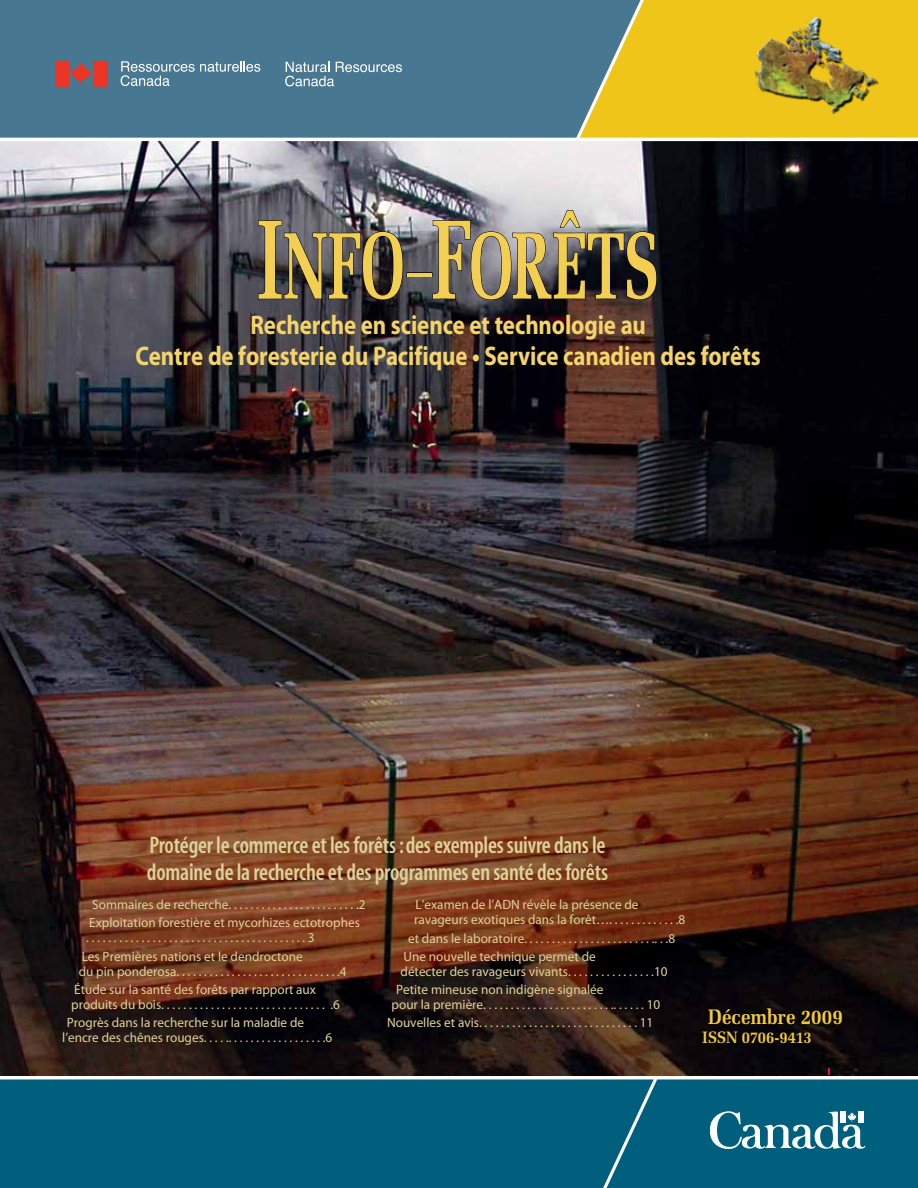
<style>
.page{position:relative;width:918px;height:1188px;background:#fff}
.page>*{position:absolute;margin:0;border:0;box-sizing:border-box;transform-origin:0 0}
.t1{font:700 94.5px "Melior";letter-spacing:-.01em;color:#f2cf52;scale:.6 1}
.t2{font:700 27px/31.5px "Myriad Pro";letter-spacing:-.005em;color:#f4d46a;text-align:center;scale:.85 1}
.t3{font:24px/27px "Myriad MM 565 300";letter-spacing:-.115em;color:#ded199;scale:.95 1}
.t4{font:700 21px "Melior";color:#f1ca37;scale:.9 1}
.t5{font:700 16.5px "Melior";letter-spacing:-.01em;color:#f1ca37;scale:.9 1}
.t6{font:13.5px/18.3px "Myriad Pro";color:#ded199}
.s1{font-size:112.5px}
.s2{font-family:"Myriad Pro";font-weight:300}
</style>
<div class="page">
<img style="left:0;top:141px;width:918px;height:935px">
<img style="left:679px;top:0;width:239px;height:138px">
<svg style="left:708px;top:998px;width:135px;height:27px;background:#090507"></svg>
<svg style="left:702px;top:1031px;width:110px;height:25px;background:#060408"></svg>
<div style="left:0;top:1079px;width:918px;height:109px;background:#005f7c"></div>
<svg style="left:258px;top:220px;width:145px;height:80px;background:#444247"></svg>
<svg style="left:433px;top:210px;width:224px;height:90px;background:#5e5d66"></svg>
<div style="left:0;top:0;width:572px;height:138px;background:#477791"></div>
<svg style="left:577px;top:1075px;width:84px;height:113px"></svg>
<svg style="left:572px;top:0;width:107px;height:143px;background:#b7ae4e"></svg>
<svg style="left:285px;top:62px;width:117px;height:24px;background:#6a91a5"></svg>
<svg style="left:121px;top:61px;width:139px;height:25px;background:#688fa4"></svg>
<div style="left:55px;top:61px;width:14px;height:25px;background:#ee3525"></div>
<div style="left:94px;top:61px;width:14px;height:25px;background:#ee3525"></div>
<svg style="left:71px;top:63px;width:20px;height:21px"></svg>
<svg style="left:710px;top:1111px;width:155px;height:38px"></svg>
<h1 class="t1" style="left:257px;top:207px;width:671px"><span class="s1">I</span>NFO<span class="s2">–</span><span class="s1">F</span>ORÊTS</h1>
<h2 class="t2" style="left:136px;top:308px;width:737px">Recherche en science et technologie au<br>Centre de foresterie du Pacifique • Service canadien des forêts</h2>
<h3 class="t3" style="left:147px;top:832px;width:489px">Protéger le commerce et les forêts : des exemples suivre dans le domaine de la recherche et des programmes en santé des forêts</h3>
<p class="t6" style="left:89px;top:895px;width:278px">Sommaires de recherche. . . . . . . . . . . . . . . . . . . . . . . .2<br>Exploitation forestière et mycorhizes ectotrophes</p>
<p class="t6" style="left:82px;top:928px;width:235px;text-indent:4px">. . . . . . . . . . . . . . . . . . . . . . . . . . . . . . . . . . . . . . . . 3<br>Les Premières nations et le dendroctone</p>
<p class="t6" style="left:74px;top:962px;width:274px;text-indent:4px">du pin ponderosa. . . . . . . . . . . . . . . . . . . . . . . . . . . . . .4<br>Étude sur la santé des forêts par rapport aux</p>
<p class="t6" style="left:67px;top:995px;width:275px;text-indent:4px">produits du bois. . . . . . . . . . . . . . . . . . . . . . . . . . . . . . .6<br>Progrès dans la recherche sur la maladie de</p>
<p class="t6" style="left:62px;top:1028px;width:272px">l’encre des chênes rouges. . . . .. . . . . . . . . . . . . . . . . .6</p>
<p class="t6" style="left:414px;top:897px;width:273px;line-height:15px">L’examen de l’ADN révèle la présence de ravageurs exotiques dans la forêt…. . . . . . . . . . . . .8</p>
<p class="t6" style="left:404px;top:929px;width:273px;text-indent:4px">et dans le laboratoire. . . . . . . . . . . . . . . . . . . . . . . .. . .8<br>Une nouvelle technique permet de</p>
<p class="t6" style="left:396px;top:962px;width:273px;text-indent:4px">détecter des ravageurs vivants. . . . . . . . . . . . . . . .10<br>Petite mineuse non indigène signalée</p>
<p class="t6" style="left:387px;top:995px;width:275px;text-align:center">pour la première. . . . . . . . . . . . . . . . . . . . . . . .. . . . . . 10<br>Nouvelles et avis. . . . . . . . . . . . . . . . . . . . . . . . . . . . . 11</p>
<h3 class="t4" style="left:708px;top:1003px;width:151px">Décembre 2009</h3>
<p class="t5" style="left:702px;top:1027px;width:123px">ISSN 0706-9413</p>
</div>
